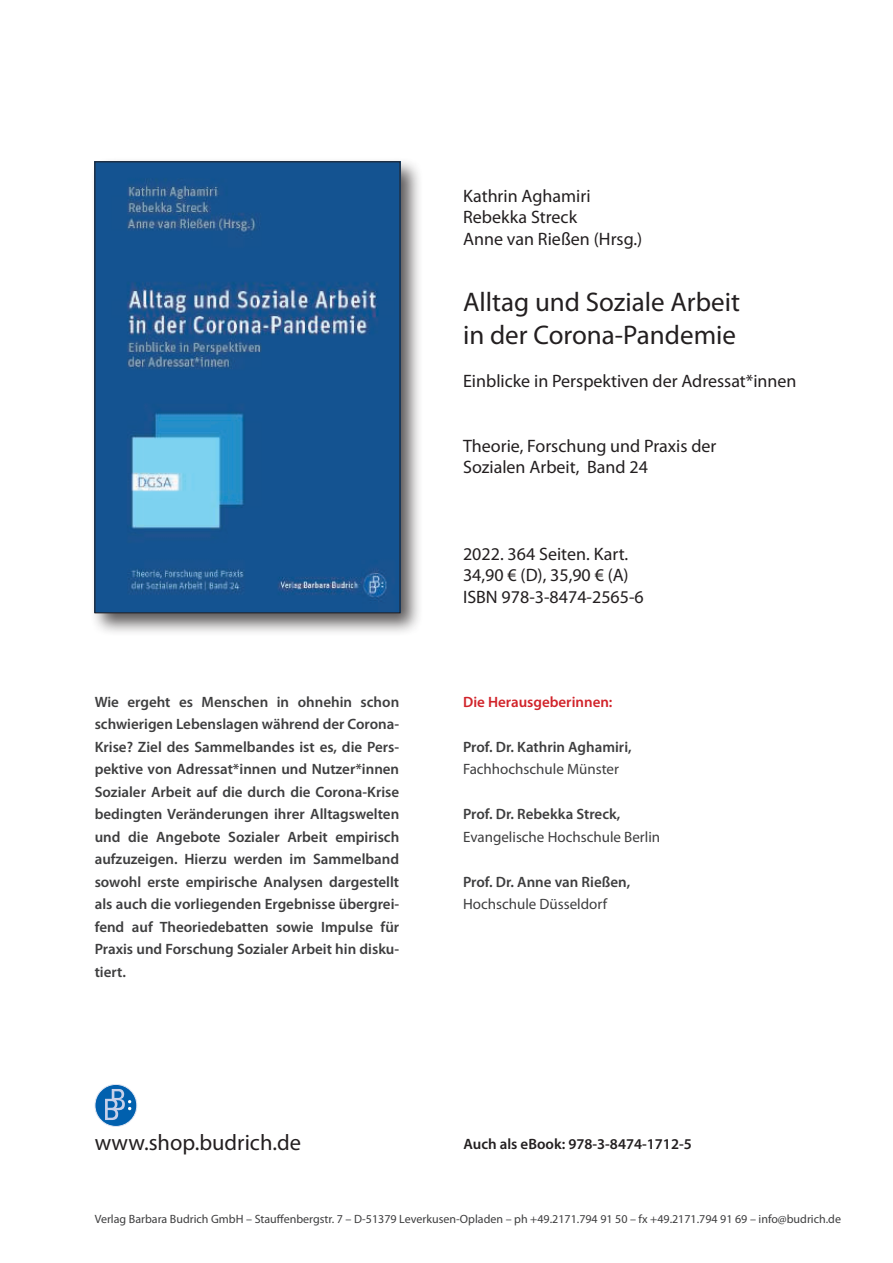
<style>
.page{position:relative;width:893px;height:1263px;background:#fff}
.page>*{position:absolute;margin:0;border:0;box-sizing:border-box;transform-origin:0 0}
.t1{font:27px/33px "Myriad Pro";color:#231f20}
.t2{font:22.5px "Myriad Pro";color:#231f20}
.t3{font:18px/21.6px "Myriad Pro";color:#231f20}
.t4{font:600 15px/22.5px "Myriad Pro";color:#3e3e3f;text-align:justify}
.t5{font:15px "Myriad Pro";color:#3e3e3f}
.t6{font:600 15px "Myriad Pro";color:#231f20}
.t7{font:600 15px "Myriad Pro";color:#d1232a}
.t8{font:12px "Myriad Pro";color:#3e3e3f}
</style>
<div class="page">
<svg style="left:95px;top:1084px;width:42px;height:42px"></svg>
<div style="left:95px;top:1084px;width:42px;height:43px;border:1px solid #e0e6f3;border-radius:50%"></div>
<svg style="left:105px;top:1089px;width:26px;height:31px"></svg>
<div style="left:89px;top:156px;width:334px;height:480px;background:#231f20;opacity:.75"></div>
<img style="left:97px;top:164px;width:301px;height:447px">
<div style="left:95px;top:162px;width:305px;height:451px;border:1px solid #231f20"></div>
<p class="t3" style="left:463px;top:187px;width:181px">Kathrin Aghamiri<br>Rebekka Streck<br>Anne van Rießen (Hrsg.)</p>
<h1 class="t1" style="left:463px;top:287px;width:278px">Alltag und Soziale Arbeit in der Corona-Pandemie</h1>
<p class="t3" style="left:463px;top:371px;width:335px">Einblicke in Perspektiven der Adressat*innen</p>
<p class="t3" style="left:463px;top:436px;width:255px">Theorie, Forschung und Praxis der<br>Sozialen Arbeit, Band 24</p>
<p class="t4" style="left:95px;top:691px;width:306px">Wie ergeht es Menschen in ohnehin schon schwierigen Lebenslagen während der Corona-Krise? Ziel des Sammelbandes ist es, die Pers&shy;pektive von Adressat*innen und Nutzer*innen Sozialer Arbeit auf die durch die Corona-Krise bedingten Veränderungen ihrer Alltagswelten und die Angebote Sozialer Arbeit empirisch aufzuzeigen. Hierzu werden im Sammelband sowohl erste empirische Analysen dargestellt als auch die vorliegenden Ergebnisse übergrei&shy;fend auf Theoriedebatten sowie Impulse für Praxis und Forschung Sozialer Arbeit hin disku&shy;tiert.</p>
<p class="t3" style="left:463px;top:544px;width:182px">2022. 364 Seiten. Kart.<br>34,90 € (D), 35,90 € (A)<br>ISBN 978-3-8474-2565-6</p>
<p class="t7" style="left:463px;top:696px;width:151px">Die Herausgeberinnen:</p>
<p class="t4" style="left:463px;top:736px;width:170px">Prof. Dr. Kathrin Aghamiri,</p>
<p class="t5" style="left:463px;top:763px;width:157px">Fachhochschule Münster</p>
<p class="t4" style="left:463px;top:804px;width:159px">Prof. Dr. Rebekka Streck,</p>
<p class="t5" style="left:463px;top:831px;width:199px">Evangelische Hochschule Berlin</p>
<p class="t4" style="left:463px;top:871px;width:169px">Prof. Dr. Anne van Rießen,</p>
<p class="t5" style="left:463px;top:898px;width:146px">Hochschule Düsseldorf</p>
<h2 class="t2" style="left:95px;top:1134px;width:208px">www.shop.budrich.de</h2>
<p class="t6" style="left:463px;top:1138px;width:230px">Auch als eBook: 978-3-8474-1712-5</p>
<p class="t8" style="left:95px;top:1214px;width:748px">Verlag Barbara Budrich GmbH – Stauffenbergstr. 7 – D-51379 Leverkusen-Opladen – ph +49.2171.794 91 50 – fx +49.2171.794 91 69 – info@budrich.de</p>
</div>
